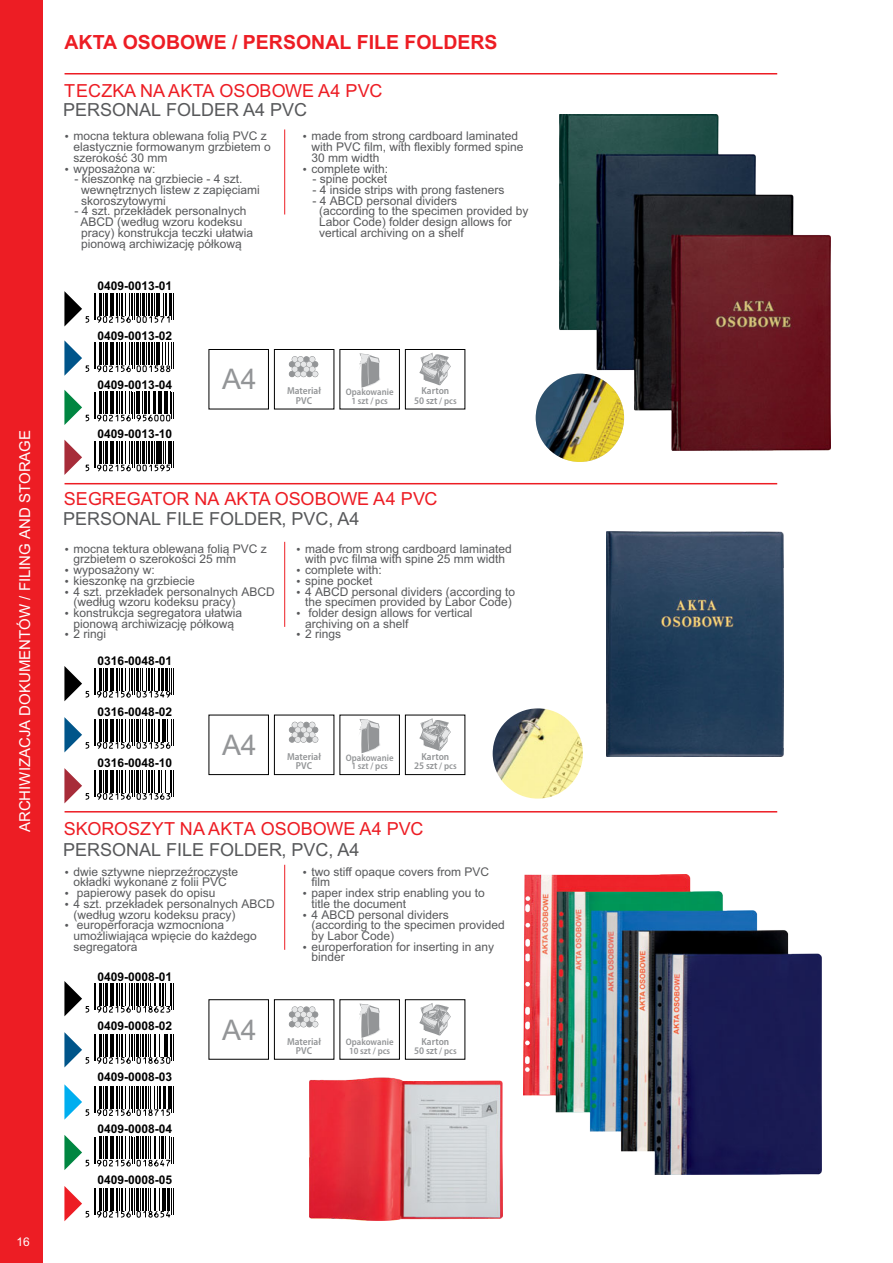
<style>
.page{position:relative;width:893px;height:1263px;background:#fff}
.page>*{position:absolute;margin:0;border:0;box-sizing:border-box;transform-origin:0 0}
.t1{font:28.35px "Arial";color:#939597}
.t2{font:700 19.5px "Arial";color:#ed1d24}
.t3{font:18px/19.8px "Arial";color:#ed1d24}
.t4{font:18px "Arial";color:#58595b}
.t5{font:15px "Arial";color:#fff}
.t6{font:12px/10.6px "Arial";color:#58595b}
.t7{font:700 12px "Arial";color:#000}
.t8{font:12px "Arial";color:#fff}
.t9{font:600 semi-condensed 10.05px/9.1px "Myriad Pro";color:#939597;text-align:center}
.t10{font:600 semi-condensed 9.45px/8.6px "Myriad Pro";color:#939597;text-align:center}
.s1{color:#58595b}
.s2{font-size:9.45px}
</style>
<div class="page">
<div style="left:0;top:0;width:43px;height:1263px;background:#ed1d24"></div>
<hr style="left:65px;top:73px;width:712px;height:1px;background:#ed1d24">
<img style="left:536px;top:374px;width:88px;height:88px;border-radius:44px">
<hr style="left:284px;top:129px;width:1px;height:85px;background:#ed1d24">
<hr style="left:65px;top:483px;width:712px;height:1px;background:#ed1d24">
<hr style="left:65px;top:811px;width:712px;height:1px;background:#ed1d24">
<hr style="left:284px;top:542px;width:1px;height:85px;background:#ed1d24">
<hr style="left:284px;top:865px;width:1px;height:85px;background:#ed1d24">
<svg style="left:64px;top:291px;width:110px;height:194px"></svg>
<svg style="left:64px;top:666px;width:110px;height:147px"></svg>
<svg style="left:64px;top:981px;width:110px;height:240px"></svg>
<div style="left:208px;top:715px;width:61px;height:60px;border:1px solid #000"></div>
<div style="left:339px;top:715px;width:61px;height:60px;border:1px solid #000"></div>
<svg style="left:359px;top:719px;width:21px;height:34px"></svg>
<div style="left:405px;top:715px;width:60px;height:60px;border:1px solid #000"></div>
<svg style="left:419px;top:718px;width:32px;height:33px"></svg>
<div style="left:208px;top:349px;width:61px;height:60px;border:1px solid #000"></div>
<div style="left:339px;top:349px;width:61px;height:60px;border:1px solid #000"></div>
<svg style="left:359px;top:353px;width:21px;height:35px"></svg>
<div style="left:274px;top:349px;width:60px;height:60px;border:1px solid #000"></div>
<svg style="left:289px;top:356px;width:29px;height:21px"></svg>
<div style="left:405px;top:349px;width:60px;height:60px;border:1px solid #000"></div>
<svg style="left:419px;top:353px;width:32px;height:32px"></svg>
<img style="left:309px;top:1078px;width:193px;height:142px">
<img style="left:523px;top:874px;width:298px;height:300px">
<div style="left:274px;top:715px;width:60px;height:60px;border:1px solid #000"></div>
<div style="left:300px;top:736px;width:7px;height:7px;background:#bebfc1;border:1px solid #939597;border-radius:50%"></div>
<svg style="left:289px;top:722px;width:29px;height:20px"></svg>
<div style="left:208px;top:999px;width:61px;height:61px;border:1px solid #000"></div>
<div style="left:339px;top:999px;width:61px;height:61px;border:1px solid #000"></div>
<svg style="left:359px;top:1003px;width:21px;height:35px"></svg>
<div style="left:405px;top:999px;width:60px;height:61px;border:1px solid #000"></div>
<svg style="left:419px;top:1003px;width:32px;height:33px"></svg>
<div style="left:274px;top:999px;width:60px;height:61px;border:1px solid #000"></div>
<div style="left:297px;top:1006px;width:7px;height:7px;background:#c9cacb;border:1px solid #939597;border-radius:50%"></div>
<svg style="left:289px;top:1007px;width:29px;height:20px"></svg>
<img style="left:607px;top:532px;width:176px;height:224px">
<img style="left:560px;top:114px;width:270px;height:336px">
<img style="left:493px;top:708px;width:90px;height:91px;border-radius:45px">
<p class="t5" style="left:19px;top:832px;width:404px;rotate:-90deg">ARCHIWIZACJA DOKUMENTÓW / FILING AND STORAGE</p>
<p class="t8" style="left:16px;top:1237px;width:15px">16</p>
<p class="t2" style="left:65px;top:35px;width:434px">AKTA OSOBOWE / PERSONAL FILE FOLDERS</p>
<p class="t3" style="left:63px;top:82px;width:321px">TECZKA NA AKTA OSOBOWE A4 PVC<br><span class="s1">PERSONAL FOLDER A4 PVC</span></p>
<p class="t6" style="left:73px;top:132px;width:199px">mocna tektura oblewana folią PVC z elastycznie formowanym grzbietem o szerokość 30 mm<br>wyposażona w:</p>
<p class="t6" style="left:81px;top:175px;width:180px;text-indent:-7px">- kieszonkę na grzbiecie - 4 szt. wewnętrznych listew z zapięciami skoroszytowymi</p>
<p class="t6" style="left:74px;top:207px;width:180px;text-align:center">- 4 szt. przekładek personalnych<br>ABCD (według wzoru kodeksu pracy) konstrukcja teczki ułatwia pionową archiwizację półkową</p>
<p class="t7" style="left:98px;top:282px;width:76px">0409-0013-01</p>
<p class="t7" style="left:98px;top:331px;width:76px">0409-0013-02</p>
<p class="t7" style="left:98px;top:380px;width:76px">0409-0013-04</p>
<p class="t7" style="left:98px;top:430px;width:76px">0409-0013-10</p>
<p class="t1" style="left:222px;top:369px;width:36px">A4</p>
<p class="t6" style="left:311px;top:132px;width:214px">made from strong cardboard laminated with PVC film, with flexibly formed spine<br>30 mm width<br>complete with:</p>
<p class="t6" style="left:312px;top:175px;width:76px">- spine pocket</p>
<p class="t6" style="left:312px;top:186px;width:194px">- 4 inside strips with prong fasteners</p>
<p class="t6" style="left:319px;top:196px;width:211px;text-indent:-7px">- 4 ABCD personal dividers<br>(according to the specimen provided by<br>Labor Code) folder design allows for vertical archiving on a shelf</p>
<p class="t9" style="left:287px;top:387px;width:35px">Materiał<br>PVC</p>
<p class="t9" style="left:414px;top:387px;width:44px">Karton<br>50 szt <span class="s2">/ pcs</span></p>
<p class="t10" style="left:346px;top:388px;width:49px">Opakowanie<br>1 szt / pcs</p>
<p class="t3" style="left:63px;top:490px;width:376px;line-height:20.2px">SEGREGATOR NA AKTA OSOBOWE A4 PVC<br><span class="s1">PERSONAL FILE FOLDER, PVC, A4</span></p>
<p class="t6" style="left:73px;top:544px;width:203px">mocna tektura oblewana folią PVC z grzbietem o szerokości 25 mm wyposażony w:<br>kieszonkę na grzbiecie<br>4 szt. przekładek personalnych ABCD (według wzoru kodeksu pracy) konstrukcja segregatora ułatwia pionową archiwizację półkową<br>2 ringi</p>
<p class="t6" style="left:305px;top:544px;width:212px">made from strong cardboard laminated with pvc filma with spine 25 mm width complete with:<br>spine pocket<br>4 ABCD personal dividers (according to the specimen provided by Labor Code) folder design allows for vertical archiving on a shelf<br>2 rings</p>
<p class="t7" style="left:98px;top:656px;width:76px">0316-0048-01</p>
<p class="t7" style="left:98px;top:707px;width:76px">0316-0048-02</p>
<p class="t7" style="left:98px;top:758px;width:76px">0316-0048-10</p>
<p class="t1" style="left:222px;top:734px;width:36px">A4</p>
<p class="t9" style="left:287px;top:753px;width:35px">Materiał<br>PVC</p>
<p class="t10" style="left:346px;top:754px;width:49px">Opakowanie<br>1 szt / pcs</p>
<p class="t9" style="left:414px;top:753px;width:44px">Karton<br>25 szt <span class="s2">/ pcs</span></p>
<p class="t3" style="left:64px;top:820px;width:361px">SKOROSZYT NA AKTA OSOBOWE A4 PVC</p>
<p class="t4" style="left:63px;top:843px;width:298px">PERSONAL FILE FOLDER, PVC, A4</p>
<p class="t6" style="left:73px;top:867px;width:203px">dwie sztywne nieprzeźroczyste okładki wykonane z folii PVC papierowy pasek do opisu<br>4 szt. przekładek personalnych ABCD (według wzoru kodeksu pracy) europerforacja wzmocniona umożliwiająca wpięcie do każdego segregatora</p>
<p class="t6" style="left:311px;top:867px;width:195px">two stiff opaque covers from PVC film<br>paper index strip enabling you to title the document<br>4 ABCD personal dividers (according to the specimen provided by Labor Code)<br>europerforation for inserting in any binder</p>
<p class="t7" style="left:98px;top:972px;width:76px">0409-0008-01</p>
<p class="t7" style="left:98px;top:1021px;width:76px">0409-0008-02</p>
<p class="t7" style="left:98px;top:1072px;width:76px">0409-0008-03</p>
<p class="t7" style="left:98px;top:1124px;width:76px">0409-0008-04</p>
<p class="t7" style="left:98px;top:1175px;width:76px">0409-0008-05</p>
<p class="t1" style="left:222px;top:1019px;width:36px">A4</p>
<p class="t9" style="left:287px;top:1037px;width:35px">Materiał<br>PVC</p>
<p class="t10" style="left:346px;top:1039px;width:49px">Opakowanie<br>10 szt / pcs</p>
<p class="t9" style="left:414px;top:1037px;width:44px">Karton<br>50 szt <span class="s2">/ pcs</span></p>
</div>
